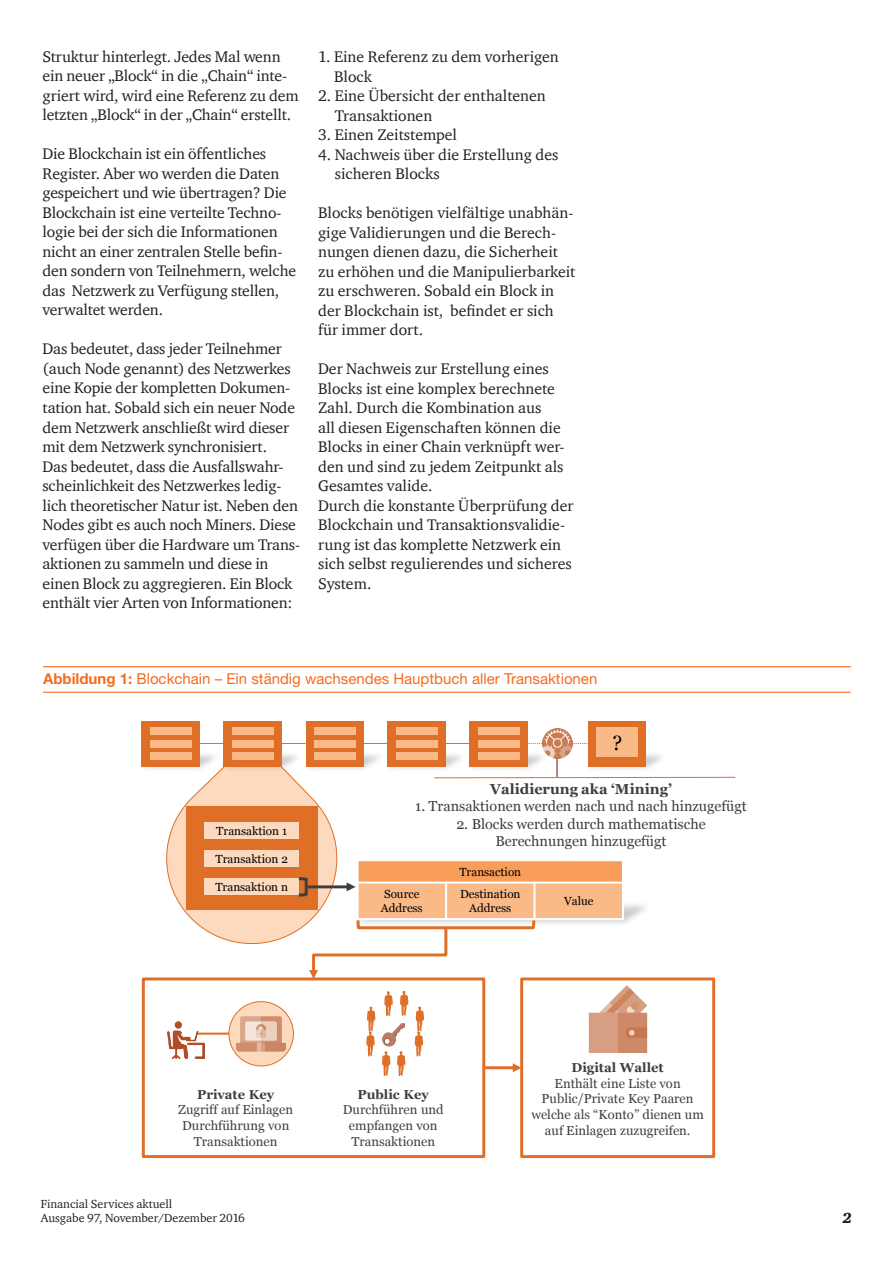
<style>
.page{position:relative;width:893px;height:1263px;background:#fff}
.page>*{position:absolute;margin:0;border:0;box-sizing:border-box;transform-origin:0 0}
.t1{font:20.7px "Georgia";color:#000}
.t2{font:15.75px/19.5px "ITC Charter Com";letter-spacing:-.01em;color:#231f20}
.t3{font:15px "Helvetica Neue LT Pro";color:#f36c21}
.t4{font:italic 900 15px "ITC Charter Com";color:#231f20}
.t5{font:14.4px/17.2px "Georgia";color:#3c3f41;text-align:center}
.t6{font:700 14.4px "Georgia";color:#3c3f41}
.t7{font:13.05px/15.6px "Georgia";color:#3c3f41;text-align:center}
.t8{font:700 13.05px "Georgia";color:#3c3f41}
.t9{font:12px/14.4px "ITC Charter Com";color:#231f20}
.t10{font:11.7px/14.1px "Georgia";color:#000}
.s1{font-weight:700}
</style>
<div class="page">
<hr style="left:43px;top:666px;width:808px;height:1px;background:#f36c21">
<hr style="left:43px;top:692px;width:808px;height:1px;background:#f36c21">
<hr style="left:197px;top:1032px;width:37px;height:3px;background:#df6f26">
<div style="left:229px;top:1001px;width:64px;height:65px;background:#fddabd;border-radius:50%"></div>
<div style="left:229px;top:1001px;width:65px;height:65px;border:1px solid #df6f26;border-radius:50%"></div>
<img style="left:237px;top:1009px;width:49px;height:49px">
<img style="left:168px;top:1021px;width:37px;height:37px">
<img style="left:382px;top:1024px;width:22px;height:22px">
<img style="left:141px;top:748px;width:17px;height:21px">
<div style="left:142px;top:721px;width:58px;height:45px;background:#df6f26"></div>
<div style="left:150px;top:727px;width:41px;height:8px;background:#faba88"></div>
<div style="left:150px;top:740px;width:41px;height:7px;background:#faba88"></div>
<div style="left:150px;top:752px;width:41px;height:8px;background:#faba88"></div>
<div style="left:224px;top:721px;width:58px;height:45px;background:#df6f26"></div>
<div style="left:232px;top:727px;width:41px;height:8px;background:#faba88"></div>
<div style="left:306px;top:721px;width:58px;height:45px;background:#df6f26"></div>
<div style="left:314px;top:727px;width:41px;height:8px;background:#faba88"></div>
<div style="left:388px;top:721px;width:58px;height:45px;background:#df6f26"></div>
<div style="left:396px;top:727px;width:41px;height:8px;background:#faba88"></div>
<div style="left:469px;top:721px;width:59px;height:45px;background:#df6f26"></div>
<div style="left:478px;top:727px;width:41px;height:8px;background:#faba88"></div>
<div style="left:588px;top:721px;width:58px;height:45px;background:#df6f26"></div>
<div style="left:597px;top:727px;width:41px;height:30px;background:#faba88"></div>
<img style="left:543px;top:728px;width:29px;height:10px">
<div style="left:142px;top:977px;width:343px;height:181px;border:3px solid #df6f26"></div>
<img style="left:588px;top:986px;width:60px;height:66px">
<div style="left:520px;top:977px;width:195px;height:181px;border:3px solid #df6f26"></div>
<hr style="left:484px;top:1066px;width:30px;height:3px;background:#df6f26">
<svg style="left:513px;top:1063px;width:9px;height:9px"></svg>
<svg style="left:158px;top:738px;width:578px;height:241px"></svg>
<svg style="left:384px;top:991px;width:9px;height:25px"></svg>
<svg style="left:400px;top:991px;width:8px;height:25px"></svg>
<svg style="left:382px;top:1051px;width:8px;height:25px"></svg>
<svg style="left:397px;top:1051px;width:8px;height:25px"></svg>
<svg style="left:415px;top:1006px;width:9px;height:50px"></svg>
<svg style="left:366px;top:1006px;width:9px;height:50px"></svg>
<p class="t2" style="left:43px;top:47px;width:258px">Struktur hinterlegt. Jedes Mal wenn ein neuer „Block“ in die „Chain“ inte&shy;griert wird, wird eine Referenz zu dem letzten „Block“ in der „Chain“ erstellt.</p>
<p class="t2" style="left:43px;top:144px;width:255px">Die Blockchain ist ein öffentliches Register. Aber wo werden die Daten gespeichert und wie übertragen? Die Blockchain ist eine verteilte Techno&shy;logie bei der sich die Informationen nicht an einer zentralen Stelle befin&shy;den sondern von Teilnehmern, welche das Netzwerk zu Verfügung stellen, verwaltet werden.</p>
<p class="t2" style="left:43px;top:339px;width:259px">Das bedeutet, dass jeder Teilnehmer (auch Node genannt) des Netzwerkes eine Kopie der kompletten Dokumen&shy;tation hat. Sobald sich ein neuer Node dem Netzwerk anschließt wird dieser mit dem Netzwerk synchronisiert.<br>Das bedeutet, dass die Ausfallswahr&shy;scheinlichkeit des Netzwerkes ledig&shy;lich theoretischer Natur ist. Neben den Nodes gibt es auch noch Miners. Diese verfügen über die Hardware um Trans&shy;aktionen zu sammeln und diese in einen Block zu aggregieren. Ein Block enthält vier Arten von Informationen:</p>
<p class="t2" style="left:334px;top:47px;width:226px;text-indent:-16px">1. Eine Referenz zu dem vorherigen<br>Block</p>
<p class="t2" style="left:335px;top:86px;width:213px;text-indent:-17px">2. Eine Übersicht der enthaltenen<br>Transaktionen</p>
<p class="t2" style="left:318px;top:125px;width:140px">3. Einen Zeitstempel</p>
<p class="t2" style="left:335px;top:144px;width:225px;text-indent:-17px">4. Nachweis über die Erstellung des sicheren Blocks</p>
<p class="t2" style="left:318px;top:203px;width:259px">Blocks benötigen vielfältige unabhän&shy;gige Validierungen und die Berech&shy;nungen dienen dazu, die Sicherheit zu erhöhen und die Manipulierbarkeit zu erschweren. Sobald ein Block in der Blockchain ist, befindet er sich für immer dort.</p>
<p class="t2" style="left:318px;top:359px;width:257px">Der Nachweis zur Erstellung eines<br>Blocks ist eine komplex berechnete<br>Zahl. Durch die Kombination aus<br>all diesen Eigenschaften können die<br>Blocks in einer Chain verknüpft wer&shy;den und sind zu jedem Zeitpunkt als<br>Gesamtes valide.<br>Durch die konstante Überprüfung der<br>Blockchain und Transaktionsvalidie&shy;rung ist das komplette Netzwerk ein sich selbst regulierendes und sicheres<br>System.</p>
<p class="t3" style="left:43px;top:670px;width:556px"><span class="s1">Abbildung 1:</span> Blockchain – Ein ständig wachsendes Hauptbuch aller Transaktionen</p>
<h1 class="t1" style="left:612px;top:730px;width:11px">?</h1>
<p class="t10" style="left:216px;top:824px;width:72px">Transaktion 1</p>
<p class="t10" style="left:216px;top:852px;width:74px">Transaktion 2</p>
<p class="t10" style="left:215px;top:880px;width:74px">Transaktion n</p>
<p class="t6" style="left:490px;top:780px;width:183px">Validierung aka ‘Mining’</p>
<p class="t5" style="left:415px;top:798px;width:333px">1. Transaktionen werden nach und nach hinzugefügt</p>
<p class="t5" style="left:456px;top:815px;width:251px">2. Blocks werden durch mathematische<br>Berechnungen hinzugefügt</p>
<p class="t10" style="left:459px;top:865px;width:63px">Transaction</p>
<p class="t10" style="left:381px;top:887px;width:43px">Source<br>Address</p>
<p class="t10" style="left:460px;top:887px;width:62px;text-align:center">Destination<br>Address</p>
<p class="t10" style="left:564px;top:894px;width:31px">Value</p>
<p class="t8" style="left:197px;top:1086px;width:78px">Private Key</p>
<p class="t7" style="left:178px;top:1102px;width:116px">Zugriff auf Einlagen<br>Durchführung von<br>Transaktionen</p>
<p class="t9" style="left:41px;top:1196px;width:206px">Financial Services aktuell<br>Ausgabe 97, November/Dezember 2016</p>
<p class="t8" style="left:358px;top:1086px;width:73px">Public Key</p>
<p class="t7" style="left:343px;top:1102px;width:102px">Durchführen und empfangen von<br>Transaktionen</p>
<p class="t8" style="left:571px;top:1059px;width:94px">Digital Wallet</p>
<p class="t7" style="left:531px;top:1076px;width:174px">Enthält eine Liste von<br>Public/Private Key Paaren welche als “Konto” dienen um auf Einlagen zuzugreifen.</p>
<p class="t4" style="left:843px;top:1208px;width:11px">2</p>
</div>
